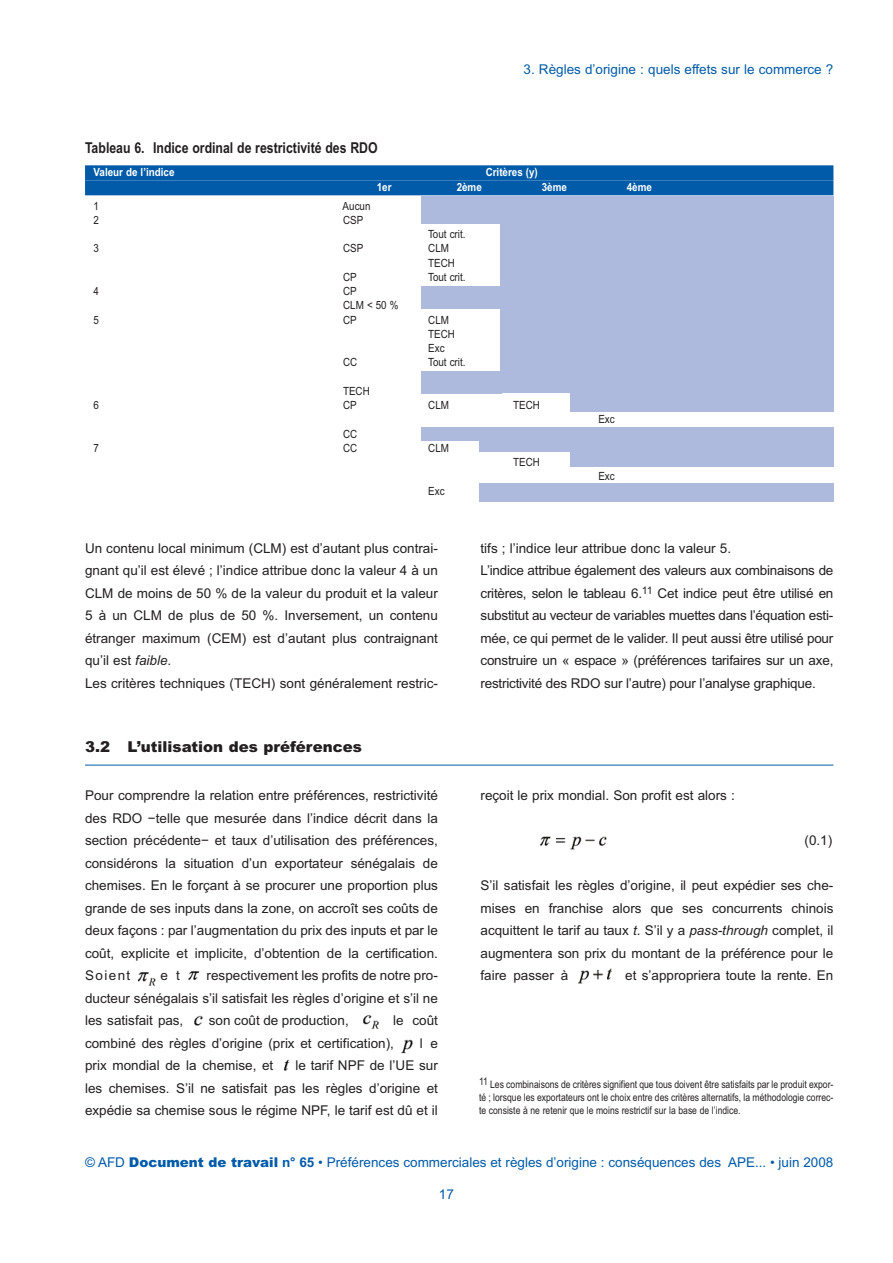
<style>
.page{position:relative;width:893px;height:1263px;background:#fff}
.page>*{position:absolute;margin:0;border:0;box-sizing:border-box;transform-origin:0 0}
.t1{font:700 15px "Arial Narrow";color:#231f20}
.t2{font:900 15px "Arial";color:#231f20}
.t3{font:13.5px/22.5px "Arial";color:#231f20;text-align:justify}
.t4{font:13.5px "Arial";color:#015ba9}
.t5{font:11.25px/14.2px "Arial Narrow";color:#231f20;scale:1.06 1}
.t6{font:700 11.25px "Arial Narrow";color:#fff;scale:1.06 1}
.t7{font:10.5px/12.6px "Arial Narrow";color:#231f20;text-align:justify}
.s1{font-style:italic}
.s2{font-weight:900}
.s3{font-weight:700}
</style>
<div class="page">
<div style="left:479px;top:484px;width:354px;height:18px;background:#adbadd"></div>
<div style="left:570px;top:446px;width:263px;height:21px;background:#adbadd"></div>
<div style="left:479px;top:441px;width:354px;height:11px;background:#adbadd"></div>
<div style="left:421px;top:427px;width:412px;height:14px;background:#adbadd"></div>
<div style="left:421px;top:371px;width:80px;height:22px;background:#adbadd"></div>
<div style="left:421px;top:287px;width:79px;height:22px;background:#adbadd"></div>
<div style="left:421px;top:197px;width:79px;height:27px;background:#adbadd"></div>
<div style="left:570px;top:383px;width:263px;height:29px;background:#adbadd"></div>
<div style="left:500px;top:197px;width:333px;height:196px;background:#adbadd"></div>
<hr style="left:85px;top:765px;width:748px;height:1px;background:#015ba9">
<img style="left:137px;top:972px;width:19px;height:14px">
<img style="left:188px;top:971px;width:12px;height:9px">
<img style="left:194px;top:1015px;width:9px;height:11px">
<img style="left:363px;top:1014px;width:16px;height:16px">
<img style="left:401px;top:1039px;width:12px;height:15px">
<img style="left:284px;top:1059px;width:6px;height:12px">
<img style="left:540px;top:836px;width:67px;height:14px">
<img style="left:578px;top:968px;width:34px;height:16px">
<div style="left:85px;top:165px;width:748px;height:15px;background:#015ba9"></div>
<div style="left:85px;top:180px;width:748px;height:15px;background:#015ba9"></div>
<p class="t4" style="left:524px;top:61px;width:311px">3. Règles d’origine : quels effets sur le commerce ?</p>
<p class="t1" style="left:85px;top:139px;width:294px">Tableau 6. Indice ordinal de restrictivité des RDO</p>
<p class="t6" style="left:94px;top:166px;width:78px">Valeur de l’indice</p>
<p class="t6" style="left:486px;top:166px;width:51px">Critères (y)</p>
<p class="t6" style="left:377px;top:181px;width:15px">1er</p>
<p class="t6" style="left:457px;top:181px;width:25px">2ème</p>
<p class="t6" style="left:542px;top:181px;width:25px">3ème</p>
<p class="t6" style="left:627px;top:181px;width:25px">4ème</p>
<p class="t5" style="left:94px;top:199px;width:7px">1</p>
<p class="t5" style="left:343px;top:199px;width:28px">Aucun</p>
<p class="t5" style="left:94px;top:213px;width:7px">2</p>
<p class="t5" style="left:343px;top:213px;width:21px">CSP</p>
<p class="t5" style="left:428px;top:227px;width:37px">Tout crit.</p>
<p class="t5" style="left:94px;top:241px;width:7px">3</p>
<p class="t5" style="left:343px;top:241px;width:21px">CSP</p>
<p class="t5" style="left:428px;top:241px;width:27px">CLM<br>TECH</p>
<p class="t5" style="left:343px;top:270px;width:14px">CP</p>
<p class="t5" style="left:428px;top:270px;width:37px">Tout crit.</p>
<p class="t5" style="left:94px;top:284px;width:7px">4</p>
<p class="t5" style="left:343px;top:284px;width:54px">CP<br>CLM &lt; 50 %</p>
<p class="t5" style="left:94px;top:313px;width:7px">5</p>
<p class="t5" style="left:343px;top:313px;width:14px">CP</p>
<p class="t5" style="left:428px;top:313px;width:27px">CLM<br>TECH<br>Exc</p>
<p class="t5" style="left:343px;top:355px;width:15px">CC</p>
<p class="t5" style="left:428px;top:355px;width:37px">Tout crit.</p>
<p class="t5" style="left:343px;top:384px;width:27px">TECH</p>
<p class="t5" style="left:94px;top:398px;width:7px">6</p>
<p class="t5" style="left:343px;top:398px;width:14px">CP</p>
<p class="t5" style="left:428px;top:398px;width:21px">CLM</p>
<p class="t5" style="left:513px;top:398px;width:27px">TECH</p>
<p class="t5" style="left:598px;top:412px;width:17px">Exc</p>
<p class="t5" style="left:343px;top:427px;width:15px">CC</p>
<p class="t5" style="left:94px;top:441px;width:7px">7</p>
<p class="t5" style="left:343px;top:441px;width:15px">CC</p>
<p class="t5" style="left:428px;top:441px;width:21px">CLM</p>
<p class="t5" style="left:513px;top:455px;width:27px">TECH</p>
<p class="t5" style="left:598px;top:469px;width:17px">Exc</p>
<p class="t5" style="left:428px;top:484px;width:17px">Exc</p>
<p class="t3" style="left:85px;top:537px;width:354px;text-align:left">Un contenu local minimum (CLM) est d’autant plus contrai&shy;gnant qu’il est élevé ; l’indice attribue donc la valeur 4 à un CLM de moins de 50 % de la valeur du produit et la valeur 5 à un CLM de plus de 50 %. Inversement, un contenu étranger maximum (CEM) est d’autant plus contraignant qu’il est <span class="s1">faible</span>.<br>Les critères techniques (TECH) sont généralement restric-</p>
<p class="t3" style="left:480px;top:537px;width:354px;text-align:left">tifs ; l’indice leur attribue donc la valeur 5.<br>L’indice attribue également des valeurs aux combinaisons de critères, selon le tableau 6.<sup>11</sup> Cet indice peut être utilisé en substitut au vecteur de variables muettes dans l’équation esti&shy;mée, ce qui permet de le valider. Il peut aussi être utilisé pour construire un « espace » (préférences tarifaires sur un axe, restrictivité des RDO sur l’autre) pour l’analyse graphique.</p>
<p class="t2" style="left:85px;top:738px;width:278px">3.2 L’utilisation des préférences</p>
<p class="t3" style="left:85px;top:784px;width:354px">Pour comprendre la relation entre préférences, restrictivité des RDO −telle que mesurée dans l’indice décrit dans la section précédente− et taux d’utilisation des préférences, considérons la situation d’un exportateur sénégalais de chemises. En le forçant à se procurer une proportion plus grande de ses inputs dans la zone, on accroît ses coûts de deux façons : par l’augmentation du prix des inputs et par le coût, explicite et implicite, d’obtention de la certification.<br>Soient</p>
<p class="t3" style="left:85px;top:964px;width:354px;text-indent:122px">respectivement les profits de notre pro&shy;ducteur sénégalais s’il satisfait les règles d’origine et s’il ne les satisfait pas,</p>
<p class="t3" style="left:161px;top:964px;width:21px">e t</p>
<p class="t3" style="left:85px;top:1009px;width:354px;text-indent:308px">le coût combiné des règles d’origine (prix et certification),</p>
<p class="t3" style="left:209px;top:1009px;width:141px">son coût de production,</p>
<p class="t3" style="left:420px;top:1032px;width:20px">l e</p>
<p class="t3" style="left:85px;top:1054px;width:354px;text-indent:210px">le tarif NPF de l’UE sur les chemises. S’il ne satisfait pas les règles d’origine et expédie sa chemise sous le régime NPF, le tarif est dû et il</p>
<p class="t3" style="left:85px;top:1054px;width:190px">prix mondial de la chemise, et</p>
<p class="t3" style="left:480px;top:784px;width:256px">reçoit le prix mondial. Son profit est alors :</p>
<p class="t3" style="left:804px;top:829px;width:29px">(0.1)</p>
<p class="t3" style="left:480px;top:874px;width:354px">S’il satisfait les règles d’origine, il peut expédier ses che&shy;mises en franchise alors que ses concurrents chinois acquittent le tarif au taux <span class="s1">t</span>. S’il y a <span class="s1">pass-through</span> complet, il augmentera son prix du montant de la préférence pour le faire passer à</p>
<p class="t3" style="left:625px;top:964px;width:210px">et s’appropriera toute la rente. En</p>
<p class="t7" style="left:479px;top:1078px;width:356px">11 Les combinaisons de critères signifient que tous doivent être satisfaits par le produit expor&shy;té ; lorsque les exportateurs ont le choix entre des critères alternatifs, la méthodologie correc&shy;te consiste à ne retenir que le moins restrictif sur la base de l’indice.</p>
<p class="t4" style="left:85px;top:1154px;width:750px">© AFD <span class="s2">Document de travail</span> <span class="s3">n° 65</span> • Préférences commerciales et règles d’origine : conséquences des APE... • juin 2008</p>
<p class="t4" style="left:439px;top:1186px;width:17px">17</p>
</div>
